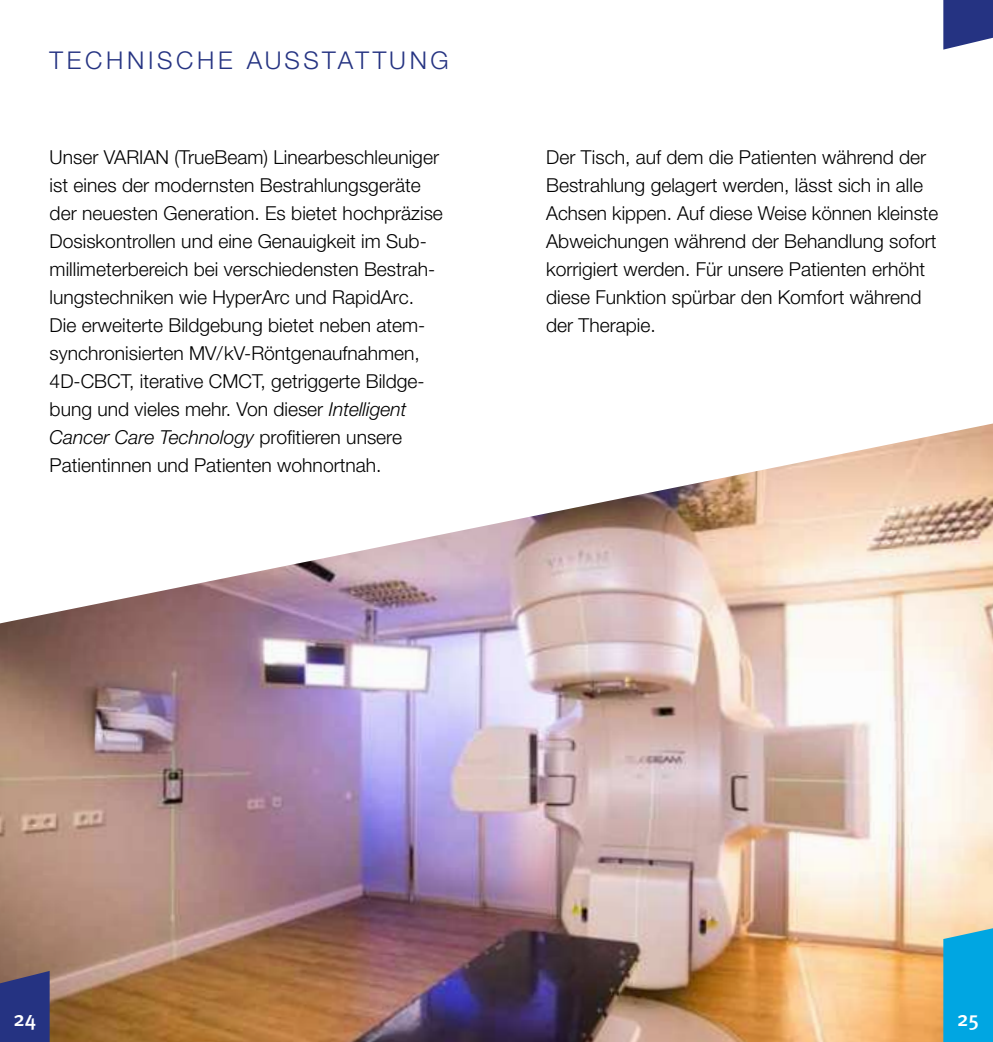
<style>
.page{position:relative;width:993px;height:1042px;background:#fff}
.page>*{position:absolute;margin:0;border:0;box-sizing:border-box;transform-origin:0 0}
.t1{font:300 24.5px "Helvetica Neue";letter-spacing:.15em;color:#253382}
.t2{font:500 21px "Meta Plus";color:#fff}
.t3{font:300 19.25px/28px "Helvetica Neue";color:#000}
.s1{font-style:italic}
</style>
<div class="page">
<img style="left:0;top:423px;width:992px;height:619px">
<svg style="left:0;top:971px;width:50px;height:71px"></svg>
<svg style="left:943px;top:928px;width:49px;height:114px"></svg>
<svg style="left:943px;top:0;width:49px;height:50px"></svg>
<p class="t1" style="left:50px;top:51px;width:400px">TECHNISCHE AUSSTATTUNG</p>
<p class="t3" style="left:50px;top:145px;width:394px">Unser VARIAN (TrueBeam) Linearbeschleuniger ist eines der modernsten Bestrahlungs geräte der neuesten Generation. Es bietet hochpräzise Dosiskontrollen und eine Genauigkeit im Sub&shy;millimeterbereich bei verschiedensten Bestrah&shy;lungstechniken wie HyperArc und RapidArc.<br>Die erweiterte Bildgebung bietet neben atem&shy;synchronisierten MV/kV-Röntgenaufnahmen, 4D-CBCT, iterative CMCT, getriggerte Bildge&shy;bung und vieles mehr. Von dieser <span class="s1">Intelligent Cancer Care Technology</span> profitieren unsere Patientinnen und Patienten wohnortnah.</p>
<p class="t3" style="left:546px;top:145px;width:393px">Der Tisch, auf dem die Patienten während der Bestrahlung gelagert werden, lässt sich in alle Achsen kippen. Auf diese Weise können kleinste Abweichungen während der Behandlung sofort korrigiert werden. Für unsere Patienten erhöht diese Funktion spürbar den Komfort während der Therapie.</p>
<p class="t2" style="left:13px;top:1006px;width:24px">24</p>
<p class="t2" style="left:956px;top:1006px;width:24px">25</p>
</div>
